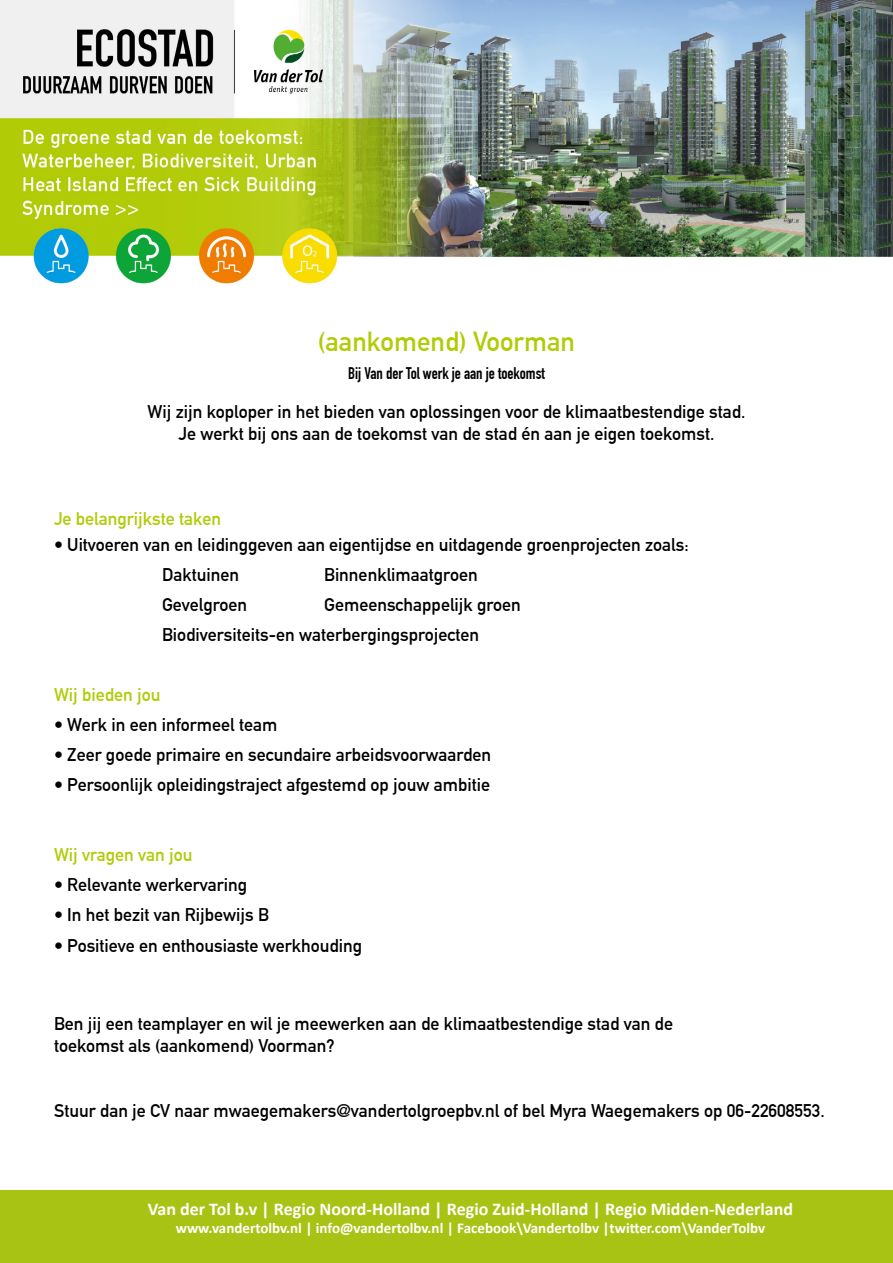
<style>
.page{position:relative;width:893px;height:1263px;background:#fff}
.page>*{position:absolute;margin:0;border:0;box-sizing:border-box;transform-origin:0 0}
.t1{font:700 27px "DIN Alternate";color:#b1cb06}
.t2{font:700 18px/21.6px "DIN Alternate";color:#000}
.t3{font:700 18px "Calibri";color:#fff}
.t4{font:700 18px "DIN Alternate";color:#b1cb06}
.t5{font:700 16.5px "DIN Condensed";color:#000}
.t6{font:700 15px "Calibri";color:#fff}
</style>
<div class="page">
<img style="left:0;top:0;width:893px;height:284px">
<div style="left:0;top:1191px;width:893px;height:72px;background:#a9c315"></div>
<h1 class="t1" style="left:318px;top:320px;width:259px">(aankomend) Voorman</h1>
<p class="t5" style="left:348px;top:363px;width:198px">Bij Van der Tol werk je aan je toekomst</p>
<p class="t2" style="left:148px;top:400px;width:599px;text-align:center">Wij zijn koploper in het bieden van oplossingen voor de klimaatbestendige stad.<br>Je werkt bij ons aan de toekomst van de stad én aan je eigen toekomst.</p>
<p class="t4" style="left:54px;top:505px;width:169px">Je belangrijkste taken</p>
<p class="t2" style="left:162px;top:528px;width:528px;line-height:30.2px;text-indent:-108px">• Uitvoeren van en leidinggeven aan eigentijdse en uitdagende groenprojecten zoals:<br>Daktuinen</p>
<p class="t2" style="left:324px;top:562px;width:155px">Binnenklimaatgroen</p>
<p class="t2" style="left:162px;top:592px;width:87px">Gevelgroen</p>
<p class="t2" style="left:162px;top:588px;width:360px;line-height:30.2px;text-indent:162px">Gemeenschappelijk groen<br>Biodiversiteits-en waterbergingsprojecten</p>
<p class="t4" style="left:54px;top:681px;width:108px">Wij bieden jou</p>
<p class="t2" style="left:54px;top:713px;width:225px">• Werk in een informeel team</p>
<p class="t2" style="left:54px;top:743px;width:439px">• Zeer goede primaire en secundaire arbeidsvoorwaarden</p>
<p class="t2" style="left:54px;top:773px;width:438px">• Persoonlijk opleidingstraject afgestemd op jouw ambitie</p>
<p class="t4" style="left:54px;top:841px;width:140px">Wij vragen van jou</p>
<p class="t2" style="left:54px;top:873px;width:195px">• Relevante werkervaring</p>
<p class="t2" style="left:54px;top:903px;width:217px">• In het bezit van Rijbewijs B</p>
<p class="t2" style="left:54px;top:933px;width:310px">• Positieve en enthousiaste werkhouding</p>
<p class="t2" style="left:54px;top:1012px;width:620px">Ben jij een teamplayer en wil je meewerken aan de klimaatbestendige stad van de toekomst als (aankomend) Voorman?</p>
<p class="t2" style="left:54px;top:1098px;width:772px">Stuur dan je CV naar mwaegemakers@vandertolgroepbv.nl of bel Myra Waegemakers op 06-22608553.</p>
<p class="t3" style="left:148px;top:1196px;width:647px">Van der Tol b.v | Regio Noord-Holland | Regio Zuid-Holland | Regio Midden-Nederland</p>
<p class="t6" style="left:176px;top:1217px;width:591px">www.vandertolbv.nl | info@vandertolbv.nl | Facebook\Vandertolbv |twitter.com\VanderTolbv</p>
</div>
